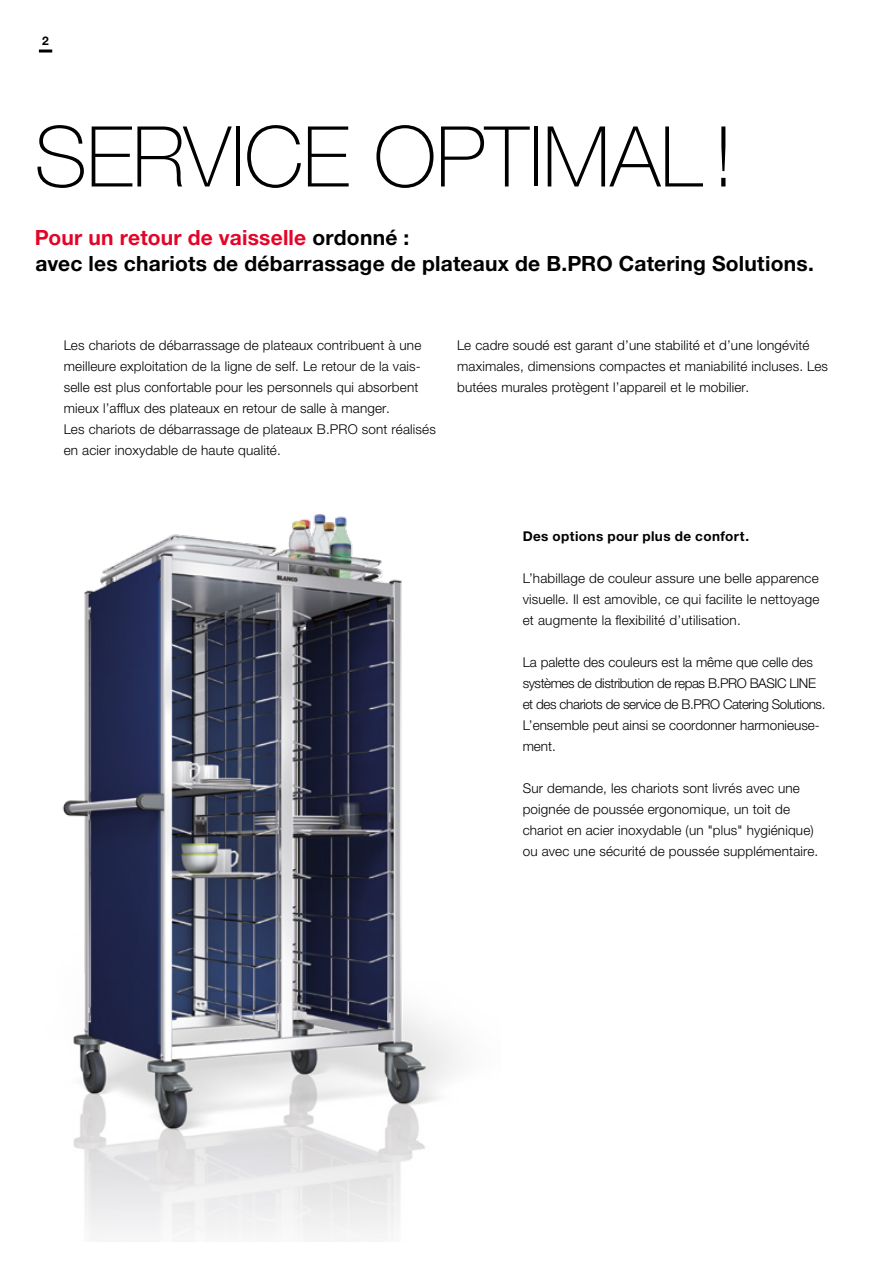
<style>
.page{position:relative;width:893px;height:1263px;background:#fff}
.page>*{position:absolute;margin:0;border:0;box-sizing:border-box;transform-origin:0 0}
.t1{font:100 84px "Helvetica Neue LTW1 G";letter-spacing:-.005em;color:#000}
.t2{font:700 21px/25.5px "Helvetica Neue LTW1 G";letter-spacing:.01em;color:#000}
.t3{font:300 13.5px/21px "Helvetica Neue LTW1 G";letter-spacing:.01em;color:#000}
.t4{font:300 13.5px/21px "Helvetica Neue LTW1 G";letter-spacing:-.02em;color:#000}
.t5{font:700 13.5px "Helvetica Neue LTW1 G";letter-spacing:.03em;color:#000}
.t6{font:700 12px "Helvetica Neue LTW1 G";color:#000}
.s1{color:#e40428}
</style>
<div class="page">
<img style="left:62px;top:514px;width:397px;height:727px">
<svg style="left:39px;top:50px;width:13px;height:3px"></svg>
<p class="t6" style="left:42px;top:33px;width:8px">2</p>
<h1 class="t1" style="left:34px;top:107px;width:701px">SERVICE OPTIMAL!</h1>
<h2 class="t2" style="left:35px;top:225px;width:781px"><span class="s1">Pour un retour de vaisselle</span> ordonné :<br>avec les chariots de débarrassage de plateaux de B.PRO Catering Solutions.</h2>
<p class="t3" style="left:64px;top:334px;width:374px">Les chariots de débarrassage de plateaux contribuent à une meilleure exploitation de la ligne de self. Le retour de la vais&shy;selle est plus confortable pour les personnels qui absorbent mieux l’afflux des plateaux en retour de salle à manger.<br>Les chariots de débarrassage de plateaux B.PRO sont réalisés en acier inoxydable de haute qualité.</p>
<p class="t3" style="left:457px;top:334px;width:372px">Le cadre soudé est garant d’une stabilité et d’une longévité maximales, dimensions compactes et maniabilité incluses. Les butées murales protègent l’appareil et le mobilier.</p>
<p class="t5" style="left:523px;top:528px;width:228px">Des options pour plus de confort.</p>
<p class="t3" style="left:523px;top:568px;width:298px;text-align:justify">L’habillage de couleur assure une belle apparence visuelle. Il est amovible, ce qui facilite le nettoyage et augmente la flexibilité d’utilisation.</p>
<p class="t4" style="left:523px;top:652px;width:304px">La palette des couleurs est la même que celle des systèmes de distribution de repas B.PRO BASIC LINE et des chariots de service de B.PRO Catering Solutions.<br>L’ensemble peut ainsi se coordonner harmonieuse&shy;ment.</p>
<p class="t3" style="left:523px;top:778px;width:297px">Sur demande, les chariots sont livrés avec une poignée de poussée ergonomique, un toit de chariot en acier inoxydable (un "plus" hygiénique) ou avec une sécurité de poussée supplémentaire.</p>
</div>
